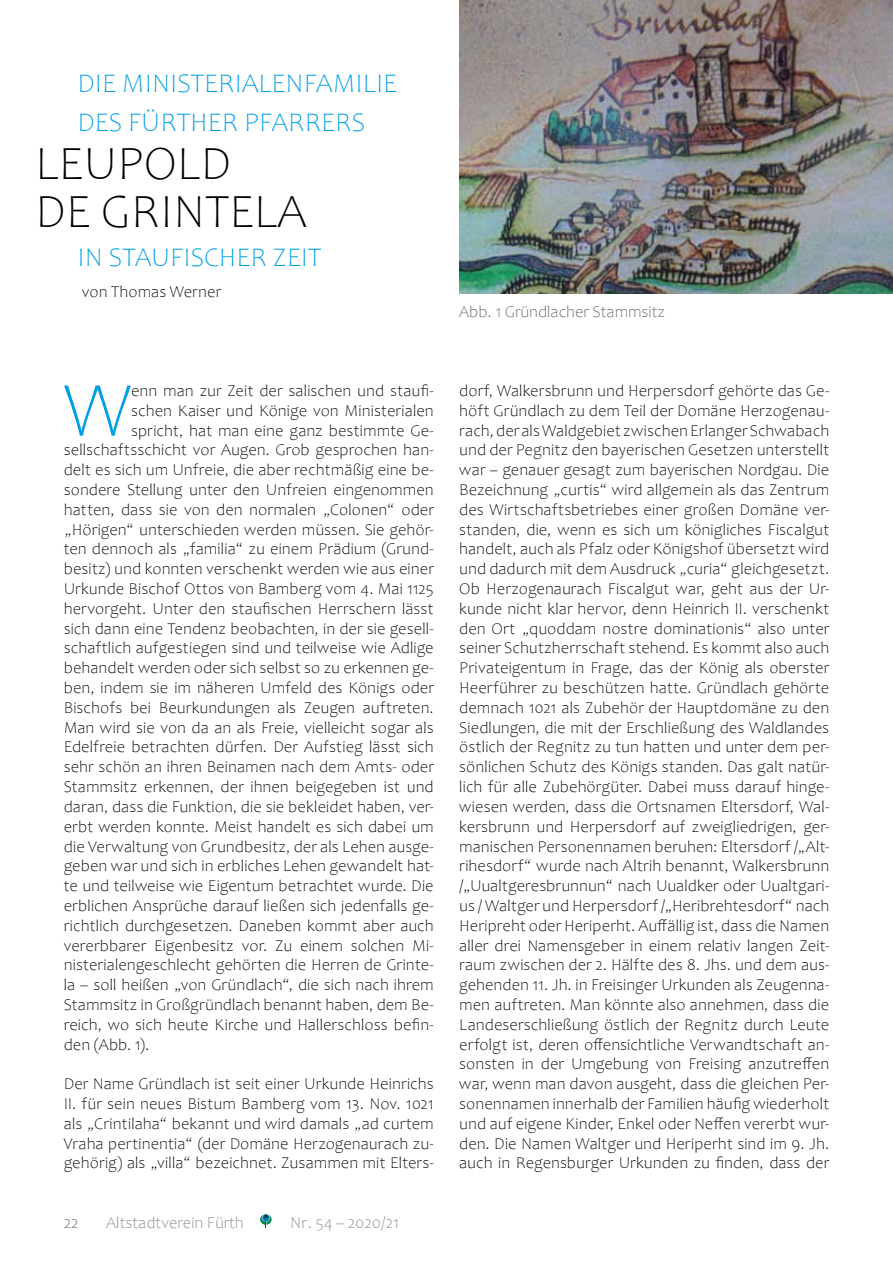
<style>
.page{position:relative;width:893px;height:1263px;background:#fff}
.page>*{position:absolute;margin:0;border:0;box-sizing:border-box;transform-origin:0 0}
.t1{font:300 78.75px "Candara";color:#009fe3}
.t2{font:300 48px/48px "Candara";color:#000}
.t3{font:300 27px/39px "Candara";color:#009fe3}
.t4{font:300 16.5px/19.8px "Candara";letter-spacing:.005em;color:#000;text-align:justify}
.t5{font:300 16.5px "Candara";color:#878787}
.t6{font:300 16.5px "Candara";color:#646363}
</style>
<div class="page">
<svg style="left:260px;top:1214px;width:11px;height:13px"></svg>
<img style="left:459px;top:0;width:434px;height:294px">
<h3 class="t3" style="left:78px;top:64px;width:321px">DIE MINISTERIALENFAMILIE<br>DES FÜRTHER PFARRERS</h3>
<h2 class="t2" style="left:35px;top:140px;width:273px">LEUPOLD<br>DE GRINTELA</h2>
<h3 class="t3" style="left:78px;top:238px;width:245px">IN STAUFISCHER ZEIT</h3>
<p class="t4" style="left:82px;top:282px;width:141px">von Thomas Werner</p>
<p class="t6" style="left:459px;top:302px;width:208px">Abb. 1 Gründlacher Stammsitz</p>
<h1 class="t1" style="left:64px;top:367px;width:69px">W</h1>
<p class="t4" style="left:131px;top:381px;width:304px">enn man zur Zeit der salischen und staufi-</p>
<p class="t4" style="left:131px;top:401px;width:304px">schen Kaiser und Könige von Ministerialen</p>
<p class="t4" style="left:131px;top:421px;width:304px">spricht, hat man eine ganz bestimmte Ge-</p>
<p class="t4" style="left:64px;top:440px;width:371px">sellschaftsschicht vor Augen. Grob gesprochen han-</p>
<p class="t4" style="left:64px;top:460px;width:371px">delt es sich um Unfreie, die aber rechtmäßig eine be-</p>
<p class="t4" style="left:64px;top:480px;width:371px">sondere Stellung unter den Unfreien eingenommen</p>
<p class="t4" style="left:64px;top:500px;width:371px">hatten, dass sie von den normalen „Colonen“ oder</p>
<p class="t4" style="left:64px;top:520px;width:371px">„Hörigen“ unterschieden werden müssen. Sie gehör-</p>
<p class="t4" style="left:64px;top:539px;width:371px">ten dennoch als „familia“ zu einem Prädium (Grund-</p>
<p class="t4" style="left:64px;top:559px;width:371px">besitz) und konnten verschenkt werden wie aus einer</p>
<p class="t4" style="left:64px;top:579px;width:371px">Urkunde Bischof Ottos von Bamberg vom 4. Mai 1125</p>
<p class="t4" style="left:64px;top:599px;width:371px">hervorgeht. Unter den staufischen Herrschern lässt</p>
<p class="t4" style="left:64px;top:619px;width:371px">sich dann eine Tendenz beobachten, in der sie gesell-</p>
<p class="t4" style="left:64px;top:638px;width:371px">schaftlich aufgestiegen sind und teilweise wie Adlige</p>
<p class="t4" style="left:64px;top:658px;width:371px">behandelt werden oder sich selbst so zu erkennen ge-</p>
<p class="t4" style="left:64px;top:678px;width:371px">ben, indem sie im näheren Umfeld des Königs oder</p>
<p class="t4" style="left:64px;top:698px;width:371px">Bischofs bei Beurkundungen als Zeugen auftreten.</p>
<p class="t4" style="left:64px;top:718px;width:371px">Man wird sie von da an als Freie, vielleicht sogar als</p>
<p class="t4" style="left:64px;top:737px;width:371px">Edelfreie betrachten dürfen. Der Aufstieg lässt sich</p>
<p class="t4" style="left:64px;top:757px;width:371px">sehr schön an ihren Beinamen nach dem Amts- oder</p>
<p class="t4" style="left:64px;top:777px;width:371px">Stammsitz erkennen, der ihnen beigegeben ist und</p>
<p class="t4" style="left:64px;top:797px;width:371px">daran, dass die Funktion, die sie bekleidet haben, ver-</p>
<p class="t4" style="left:64px;top:817px;width:371px">erbt werden konnte. Meist handelt es sich dabei um</p>
<p class="t4" style="left:64px;top:836px;width:371px">die Verwaltung von Grundbesitz, der als Lehen ausge-</p>
<p class="t4" style="left:64px;top:856px;width:371px">geben war und sich in erbliches Lehen gewandelt hat-</p>
<p class="t4" style="left:64px;top:876px;width:371px">te und teilweise wie Eigentum betrachtet wurde. Die</p>
<p class="t4" style="left:64px;top:896px;width:371px">erblichen Ansprüche darauf ließen sich jedenfalls ge-</p>
<p class="t4" style="left:64px;top:916px;width:371px">richtlich durchgesetzen. Daneben kommt aber auch</p>
<p class="t4" style="left:64px;top:935px;width:371px">vererbbarer Eigenbesitz vor. Zu einem solchen Mi-</p>
<p class="t4" style="left:64px;top:955px;width:371px">nisterialengeschlecht gehörten die Herren de Grinte-</p>
<p class="t4" style="left:64px;top:975px;width:371px">la – soll heißen „von Gründlach“, die sich nach ihrem</p>
<p class="t4" style="left:64px;top:995px;width:371px">Stammsitz in Großgründlach benannt haben, dem Be-</p>
<p class="t4" style="left:64px;top:1015px;width:371px">reich, wo sich heute Kirche und Hallerschloss befin-</p>
<p class="t4" style="left:64px;top:1034px;width:87px">den (Abb. 1).</p>
<p class="t4" style="left:64px;top:1074px;width:371px">Der Name Gründlach ist seit einer Urkunde Heinrichs II. für sein neues Bistum Bamberg vom 13. Nov. 1021 als „Crintilaha“ bekannt und wird damals „ad curtem Vraha pertinentia“ (der Domäne Herzogenaurach zu&shy;gehörig) als „villa“ bezeichnet. Zusammen mit Elters-</p>
<p class="t6" style="left:64px;top:1213px;width:16px">22</p>
<p class="t5" style="left:106px;top:1213px;width:139px">Altstadtverein Fürth</p>
<p class="t5" style="left:290px;top:1213px;width:110px">Nr. 54 – 2020/21</p>
<p class="t4" style="left:459px;top:381px;width:371px">dorf, Walkersbrunn und Herpersdorf gehörte das Ge&shy;höft Gründlach zu dem Teil der Domäne Herzogenau&shy;rach, der als Waldgebiet zwischen Erlanger Schwabach und der Pegnitz den bayerischen Gesetzen unterstellt war – genauer gesagt zum bayerischen Nordgau. Die Bezeichnung „curtis“ wird allgemein als das Zentrum des Wirtschaftsbetriebes einer großen Domäne ver&shy;standen, die, wenn es sich um königliches Fiscalgut handelt, auch als Pfalz oder Königshof übersetzt wird und dadurch mit dem Ausdruck „curia“ gleichgesetzt.<br>Ob Herzogenaurach Fiscalgut war, geht aus der Ur&shy;kunde nicht klar hervor, denn Heinrich II. verschenkt den Ort „quoddam nostre dominationis“ also unter seiner Schutzherrschaft stehend. Es kommt also auch Privateigentum in Frage, das der König als oberster Heerführer zu beschützen hatte. Gründlach gehörte demnach 1021 als Zubehör der Hauptdomäne zu den Siedlungen, die mit der Erschließung des Waldlandes östlich der Regnitz zu tun hatten und unter dem per&shy;sönlichen Schutz des Königs standen. Das galt natür&shy;lich für alle Zubehörgüter. Dabei muss darauf hinge&shy;wiesen werden, dass die Ortsnamen Eltersdorf, Wal&shy;kersbrunn und Herpersdorf auf zweigliedrigen, ger&shy;manischen Personennamen beruhen: Eltersdorf /„Alt&shy;rihesdorf“ wurde nach Altrih benannt, Walkersbrunn /„Uualtgeresbrunnun“ nach Uualdker oder Uualtgari&shy;us / Waltger und Herpersdorf /„Heribrehtesdorf“ nach Heripreht oder Heriperht. Auffällig ist, dass die Namen aller drei Namensgeber in einem relativ langen Zeit&shy;raum zwischen der 2. Hälfte des 8. Jhs. und dem aus&shy;gehenden 11. Jh. in Freisinger Urkunden als Zeugenna&shy;men auftreten. Man könnte also annehmen, dass die Landeserschließung östlich der Regnitz durch Leute erfolgt ist, deren offensichtliche Verwandtschaft an&shy;sonsten in der Umgebung von Freising anzutreffen war, wenn man davon ausgeht, dass die gleichen Per&shy;sonennamen innerhalb der Familien häufig wiederholt und auf eigene Kinder, Enkel oder Neffen vererbt wur&shy;den. Die Namen Waltger und Heriperht sind im 9. Jh. auch in Regensburger Urkunden zu finden, dass der</p>
</div>
